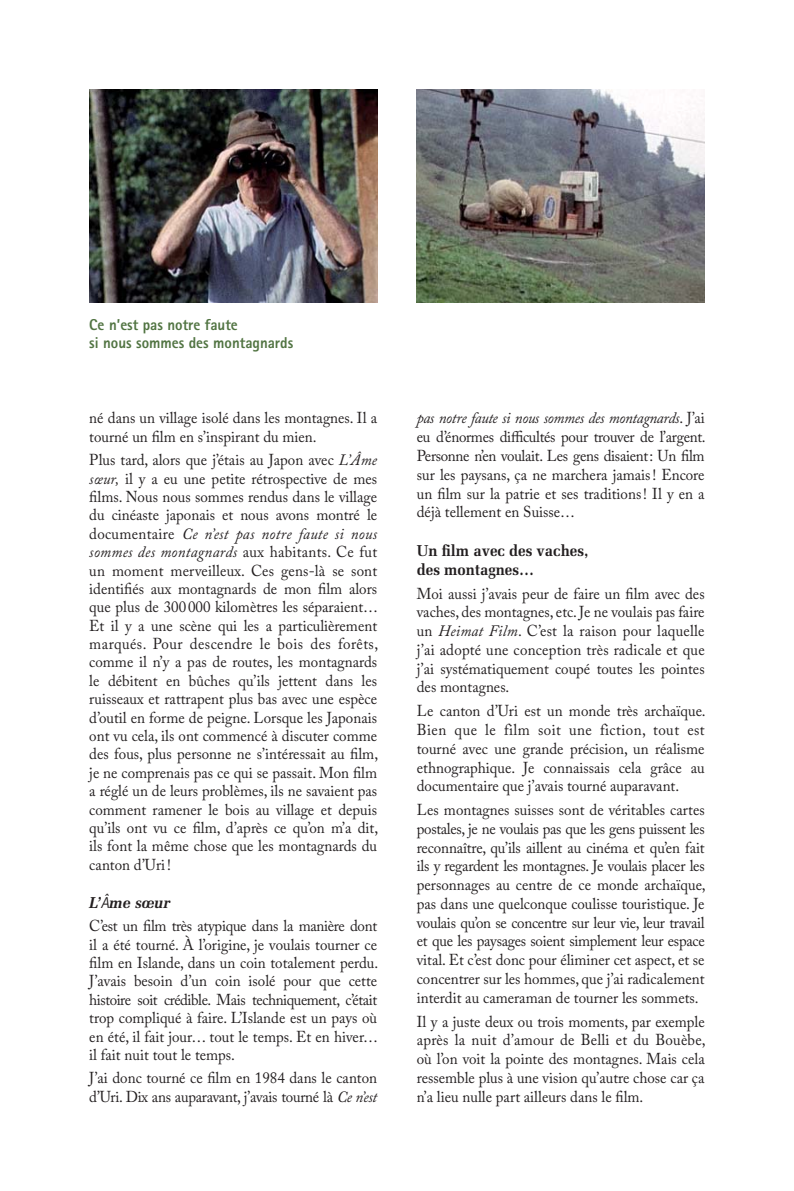
<style>
.page{position:relative;width:794px;height:1191px;background:#fff}
.page>*{position:absolute;margin:0;border:0;box-sizing:border-box;transform-origin:0 0}
.t1{font:15.75px/18.4px "Adobe Caslon Pro";color:#231f20;text-align:justify;scale:.95 1}
.t2{font:800 15.75px/18.4px "Rotis Sans Serif";color:#517442;scale:.95 1}
.t3{font:700 15.75px/18.7px "Melior";color:#231f20;scale:.95 1}
.t4{font:italic 700 15.75px "Melior";color:#231f20;scale:.95 1}
.s1{font-style:italic}
.s2{font-family:"Rotis Sans Serif";font-weight:400}
</style>
<div class="page">
<img style="left:417px;top:89px;width:287px;height:214px">
<img style="left:89px;top:89px;width:288px;height:214px">
<p class="t2" style="left:89px;top:317px;width:216px">Ce n’est pas notre faute<br>si nous sommes des montagnards</p>
<p class="t1" style="left:89px;top:410px;width:304px">né dans un village isolé dans les montagnes. Il a tourné un film en s’inspirant du mien.</p>
<p class="t1" style="left:89px;top:452px;width:305px">Plus tard, alors que j’étais au Japon avec <span class="s1">L’Âme sœur,</span> il y a eu une petite rétrospective de mes films. Nous nous sommes rendus dans le village du cinéaste japonais et nous avons montré le documentaire <span class="s1">Ce n’est pas notre faute si nous sommes des montagnards</span> aux habitants. Ce fut un moment merveilleux. Ces gens-là se sont identifiés aux montagnards de mon film alors que plus de 300 000 kilomètres les séparaient… Et il y a une scène qui les a particulièrement marqués. Pour descendre le bois des forêts, comme il n’y a pas de routes, les montagnards le débitent en bûches qu’ils jettent dans les ruisseaux et rattrapent plus bas avec une espèce d’outil en forme de peigne. Lorsque les Japonais ont vu cela, ils ont commencé à discuter comme des fous, plus personne ne s’intéressait au film, je ne comprenais pas ce qui se passait. Mon film a réglé un de leurs problèmes, ils ne savaient pas comment ramener le bois au village et depuis qu’ils ont vu ce film, d’après ce qu’on m’a dit, ils font la même chose que les montagnards du canton d’Uri !</p>
<p class="t4" style="left:89px;top:893px;width:86px">L’<span class="s2">Â</span>me sœur</p>
<p class="t1" style="left:89px;top:918px;width:305px">C’est un film très atypique dans la manière dont il a été tourné. À l’origine, je voulais tourner ce film en Islande, dans un coin totalement perdu.<br>J’avais besoin d’un coin isolé pour que cette histoire soit crédible. Mais techniquement, c’était trop compliqué à faire. L’Islande est un pays où en été, il fait jour… tout le temps. Et en hiver… il fait nuit tout le temps.</p>
<p class="t1" style="left:89px;top:1070px;width:304px">J’ai donc tourné ce film en 1984 dans le canton d’Uri. Dix ans auparavant, j’avais tourné là <span class="s1">Ce n’est</span></p>
<p class="t1" style="left:417px;top:410px;width:305px"><span class="s1">pas notre faute si nous sommes des montagnards</span>. J’ai eu d’énormes difficultés pour trouver de l’argent.<br>Personne n’en voulait. Les gens disaient : Un film sur les paysans, ça ne marchera jamais ! Encore un film sur la patrie et ses traditions ! Il y en a déjà tellement en Suisse…</p>
<p class="t3" style="left:417px;top:541px;width:182px">Un film avec des vaches, des montagnes…</p>
<p class="t1" style="left:417px;top:585px;width:304px">Moi aussi j’avais peur de faire un film avec des vaches, des montagnes, etc. Je ne voulais pas faire un <span class="s1">Heimat Film</span>. C’est la raison pour laquelle j’ai adopté une conception très radicale et que j’ai systématiquement coupé toutes les pointes des montagnes.</p>
<p class="t1" style="left:417px;top:703px;width:306px">Le canton d’Uri est un monde très archaïque.<br>Bien que le film soit une fiction, tout est tourné avec une grande précision, un réalisme ethno graphique. Je connaissais cela grâce au documentaire que j’avais tourné auparavant.</p>
<p class="t1" style="left:417px;top:802px;width:306px">Les montagnes suisses sont de véritables cartes postales, je ne voulais pas que les gens puissent les reconnaître, qu’ils aillent au cinéma et qu’en fait ils y regardent les montagnes. Je voulais placer les personnages au centre de ce monde archaïque, pas dans une quelconque coulisse touristique. Je voulais qu’on se concentre sur leur vie, leur travail et que les paysages soient simplement leur espace vital. Et c’est donc pour éliminer cet aspect, et se concentrer sur les hommes, que j’ai radicalement interdit au cameraman de tourner les sommets.</p>
<p class="t1" style="left:417px;top:1013px;width:305px">Il y a juste deux ou trois moments, par exemple après la nuit d’amour de Belli et du Bouèbe, où l’on voit la pointe des montagnes. Mais cela ressemble plus à une vision qu’autre chose car ça n’a lieu nulle part ailleurs dans le film.</p>
</div>
